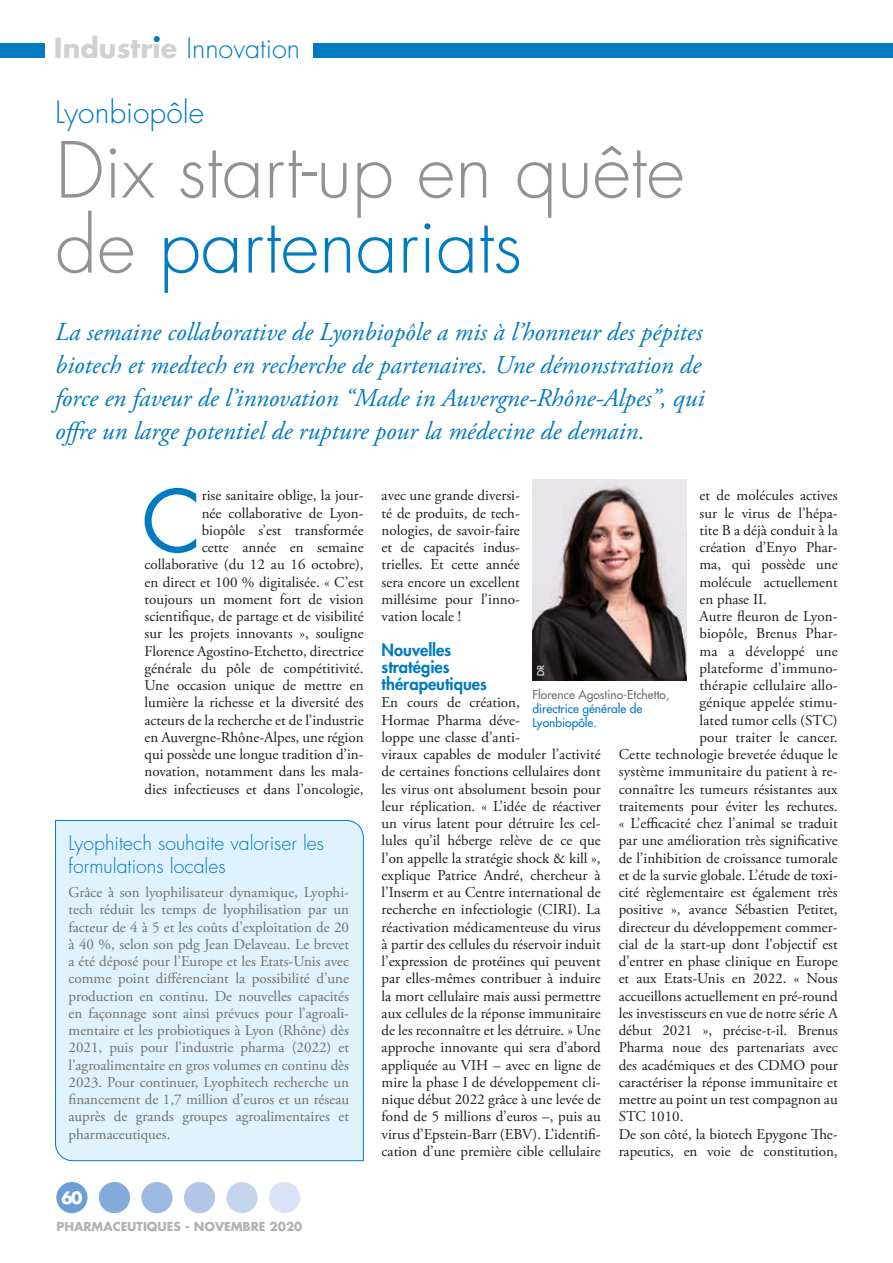
<style>
.page{position:relative;width:893px;height:1263px;background:#fff}
.page>*{position:absolute;margin:0;border:0;box-sizing:border-box;transform-origin:0 0}
.t1{font:83.7px "Futura Std";color:#007ac0}
.t2{font:300 75px/75px "Futura Std";color:#939292}
.t3{font:300 30px "Futura Std";color:#007ac0}
.t4{font:300 27px "Futura Std";color:#007ac0}
.t5{font:italic 25.5px/33px "Adobe Garamond Pro";color:#007ac0}
.t6{font:300 19.5px/23.4px "Futura Std";color:#007ac0}
.t7{font:800 16.5px/17.2px "Futura Std";color:#007ac0}
.t8{font:700 16.5px "Futura Std";color:#fff}
.t9{font:15px/17.2px "Adobe Garamond Pro";color:#1d1d1b;text-align:right}
.t10{font:15px/17.2px "Adobe Garamond Pro";color:#70706f;text-align:justify}
.t11{font:500 12px/14.4px "Futura Std";color:#007ac0}
.t12{font:700 12px "Futura Std";color:#b2b2b2}
.t13{font:500 12px "Futura Std";color:#70706f}
.t14{font:500 9px "Futura Std";color:#fff}
.s1{font-weight:700;color:#d1d1d1}
.s2{color:#007ac0}
</style>
<div class="page">
<div style="left:0;top:43px;width:893px;height:15px;background:#007ac0"></div>
<div style="left:45px;top:36px;width:268px;height:35px;background:#fff"></div>
<div style="left:269px;top:1182px;width:31px;height:31px;background:#d9e3f5;border-radius:50%"></div>
<div style="left:226px;top:1182px;width:32px;height:31px;background:#c6d5ee;border-radius:50%"></div>
<div style="left:184px;top:1182px;width:31px;height:31px;background:#b2c6e8;border-radius:50%"></div>
<div style="left:141px;top:1182px;width:32px;height:31px;background:#9cb9e2;border-radius:50%"></div>
<div style="left:99px;top:1182px;width:31px;height:31px;background:#85abdb;border-radius:50%"></div>
<div style="left:56px;top:1182px;width:32px;height:31px;background:#6c9ed4;border-radius:50%"></div>
<svg style="left:154px;top:36px;width:5px;height:6px"></svg>
<div style="left:55px;top:820px;width:309px;height:341px;background:#e0f2fd"></div>
<img style="left:533px;top:479px;width:154px;height:201px">
<h3 class="t4" style="left:54px;top:32px;width:248px"><span class="s1">Industrie</span> Innovation</h3>
<h3 class="t3" style="left:55px;top:93px;width:150px">Lyonbiopôle</h3>
<h2 class="t2" style="left:55px;top:135px;width:631px">Dix start-up en quête de <span class="s2">partenariats</span></h2>
<p class="t5" style="left:55px;top:316px;width:651px">La semaine collaborative de Lyonbiopôle a mis à l’honneur des pépites biotech et medtech en recherche de partenaires. Une démonstration de force en faveur de l’innovation “Made in Auvergne-Rhône-Alpes”, qui offre un large potentiel de rupture pour la médecine de demain.</p>
<h1 class="t1" style="left:142px;top:468px;width:61px">C</h1>
<p class="t9" style="left:699px;top:487px;width:140px">et de molécules actives</p>
<p class="t9" style="left:699px;top:505px;width:140px">sur le virus de l’hépa-</p>
<p class="t9" style="left:699px;top:522px;width:140px">tite B a déjà conduit à la</p>
<p class="t9" style="left:699px;top:539px;width:140px">création d’Enyo Phar-</p>
<p class="t9" style="left:699px;top:556px;width:140px">ma, qui possède une</p>
<p class="t9" style="left:699px;top:574px;width:140px">molécule actuellement</p>
<p class="t9" style="left:699px;top:591px;width:69px">en phase II.</p>
<p class="t9" style="left:699px;top:608px;width:140px">Autre fleuron de Lyon-</p>
<p class="t9" style="left:699px;top:625px;width:140px">biopôle, Brenus Phar-</p>
<p class="t9" style="left:699px;top:643px;width:140px">ma a développé une</p>
<p class="t9" style="left:699px;top:660px;width:140px">plateforme d’immuno-</p>
<p class="t9" style="left:699px;top:677px;width:140px">thérapie cellulaire allo-</p>
<p class="t9" style="left:699px;top:694px;width:140px">génique appelée stimu-</p>
<p class="t9" style="left:699px;top:712px;width:140px">lated tumor cells (STC)</p>
<p class="t9" style="left:699px;top:729px;width:140px">pour traiter le cancer.</p>
<p class="t9" style="left:619px;top:746px;width:221px">Cette technologie brevetée éduque le</p>
<p class="t9" style="left:619px;top:763px;width:221px">système immunitaire du patient à re-</p>
<p class="t9" style="left:619px;top:781px;width:221px">connaître les tumeurs résistantes aux</p>
<p class="t9" style="left:619px;top:798px;width:221px">traitements pour éviter les rechutes.</p>
<p class="t9" style="left:619px;top:815px;width:221px">« L’efficacité chez l’animal se traduit</p>
<p class="t9" style="left:619px;top:832px;width:221px">par une amélioration très significative</p>
<p class="t9" style="left:619px;top:850px;width:221px">de l’inhibition de croissance tumorale</p>
<p class="t9" style="left:619px;top:867px;width:221px">et de la survie globale. L’étude de toxi-</p>
<p class="t9" style="left:619px;top:884px;width:221px">cité règlementaire est également très</p>
<p class="t9" style="left:619px;top:901px;width:221px">positive », avance Sébastien Petitet,</p>
<p class="t9" style="left:619px;top:919px;width:221px">directeur du développement commer-</p>
<p class="t9" style="left:619px;top:936px;width:221px">cial de la start-up dont l’objectif est</p>
<p class="t9" style="left:619px;top:953px;width:221px">d’entrer en phase clinique en Europe</p>
<p class="t9" style="left:619px;top:970px;width:221px">et aux Etats-Unis en 2022. « Nous</p>
<p class="t9" style="left:619px;top:988px;width:221px">accueillons actuellement en pré-round</p>
<p class="t9" style="left:619px;top:1005px;width:221px">les investisseurs en vue de notre série A</p>
<p class="t9" style="left:619px;top:1022px;width:221px">début 2021 », précise-t-il. Brenus</p>
<p class="t9" style="left:619px;top:1039px;width:221px">Pharma noue des partenariats avec</p>
<p class="t9" style="left:619px;top:1057px;width:221px">des académiques et des CDMO pour</p>
<p class="t9" style="left:619px;top:1074px;width:221px">caractériser la réponse immunitaire et</p>
<p class="t9" style="left:619px;top:1091px;width:221px">mettre au point un test compagnon au</p>
<p class="t9" style="left:619px;top:1108px;width:66px">STC 1010.</p>
<p class="t9" style="left:619px;top:1126px;width:221px">De son côté, la biotech Epygone The-</p>
<p class="t9" style="left:619px;top:1143px;width:221px">rapeutics, en voie de constitution,</p>
<p class="t9" style="left:145px;top:487px;width:221px">rise sanitaire oblige, la jour-<br>née collaborative de Lyon-<br>biopôle s’est transformée<br>cette année en semaine collaborative (du 12 au 16 octobre), en direct et 100 % digitalisée. « C’est toujours un moment fort de vision scientifique, de partage et de visibilité sur les projets innovants », souligne Florence Agostino-Etchetto, directrice générale du pôle de compétitivité.<br>Une occasion unique de mettre en lumière la richesse et la diversité des acteurs de la recherche et de l’industrie en Auvergne-Rhône-Alpes, une région qui possède une longue tradition d’in&shy;novation, notamment dans les mala&shy;dies infectieuses et dans l’oncologie,</p>
<p class="t9" style="left:382px;top:487px;width:140px;text-align:justify">avec une grande diversi&shy;té de produits, de tech&shy;nologies, de savoir-faire et de capacités indus&shy;trielles. Et cette année sera encore un excellent millésime pour l’inno&shy;vation locale !</p>
<p class="t7" style="left:382px;top:641px;width:107px">Nouvelles stratégies thérapeutiques</p>
<p class="t9" style="left:382px;top:694px;width:221px;text-align:left">En cours de création,<br>Hormae Pharma déve-<br>loppe une classe d’anti-<br>viraux capables de moduler l’activité de certaines fonctions cellulaires dont les virus ont absolument besoin pour leur réplication. « L’idée de réactiver un virus latent pour détruire les cel&shy;lules qu’il héberge relève de ce que l’on appelle la stratégie shock &amp; kill », explique Patrice André, chercheur à l’Inserm et au Centre international de recherche en infectiologie (CIRI). La réactivation médicamenteuse du virus à partir des cellules du réservoir induit l’expression de protéines qui peuvent par elles-mêmes contribuer à induire la mort cellulaire mais aussi permettre aux cellules de la réponse immunitaire de les reconnaître et les détruire. » Une approche innovante qui sera d’abord appliquée au VIH – avec en ligne de mire la phase I de développement cli&shy;nique début 2022 grâce à une levée de fond de 5 millions d’euros –, puis au virus d’Epstein-Barr (EBV). L’identifi&shy;cation d’une première cible cellulaire</p>
<p class="t14" style="left:535px;top:676px;width:12px;rotate:-90deg">DR</p>
<p class="t13" style="left:533px;top:687px;width:138px">Florence Agostino-Etchetto,</p>
<p class="t11" style="left:533px;top:701px;width:111px">directrice générale de<br>Lyonbiopôle.</p>
<h3 class="t6" style="left:69px;top:831px;width:257px">Lyophitech souhaite valoriser les formulations locales</h3>
<p class="t10" style="left:69px;top:884px;width:282px">Grâce à son lyophilisateur dynamique, Lyophi&shy;tech réduit les temps de lyophilisation par un facteur de 4 à 5 et les coûts d’exploitation de 20 à 40 %, selon son pdg Jean Delaveau. Le brevet a été déposé pour l’Europe et les Etats-Unis avec comme point différenciant la possibilité d’une production en continu. De nouvelles capacités en façonnage sont ainsi prévues pour l’agroali&shy;mentaire et les probiotiques à Lyon (Rhône) dès 2021, puis pour l’industrie pharma (2022) et l’agroalimentaire en gros volumes en continu dès 2023. Pour continuer, Lyophitech recherche un financement de 1,7 million d’euros et un réseau auprès de grands groupes agroalimentaires et pharmaceutiques.</p>
<p class="t8" style="left:61px;top:1187px;width:22px">60</p>
<p class="t12" style="left:57px;top:1219px;width:247px">PHARMACEUTIQUES - NOVEMBRE 2020</p>
</div>
